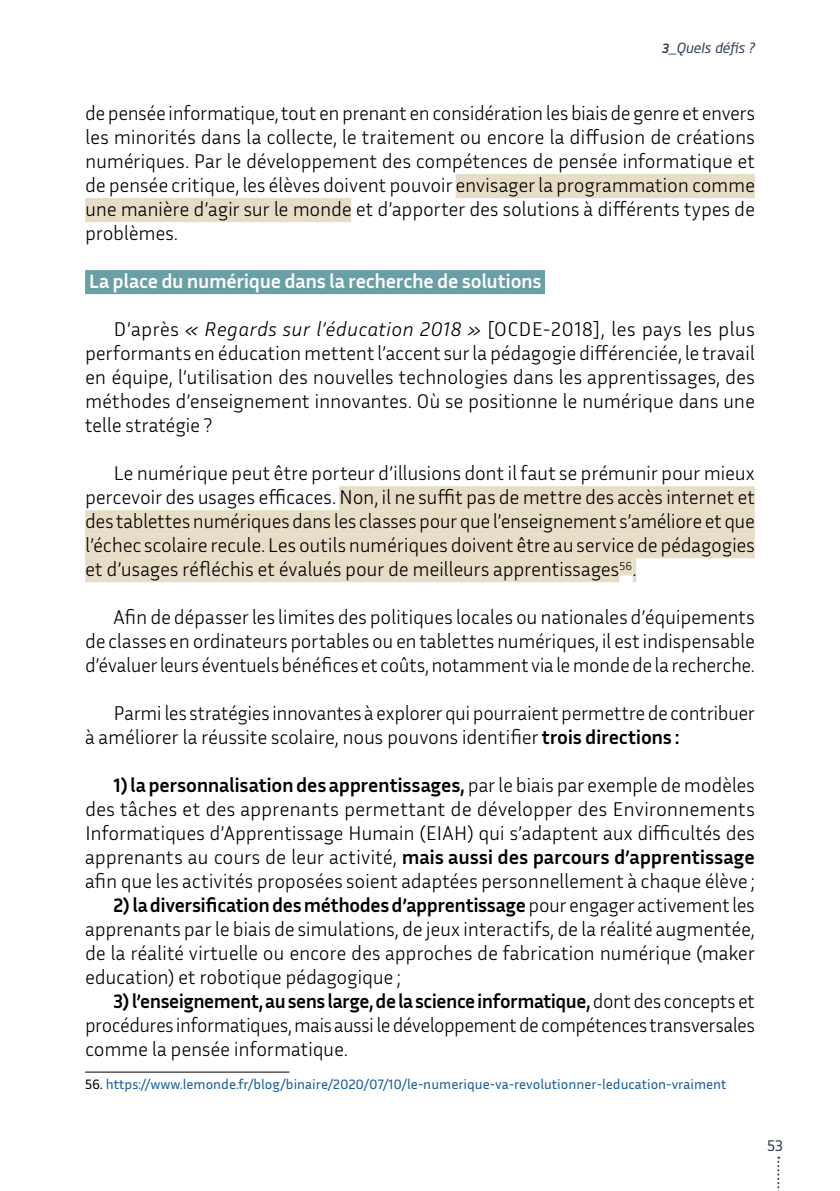
<style>
.page{position:relative;width:840px;height:1191px;background:#fff}
.page>*{position:absolute;margin:0;border:0;box-sizing:border-box;transform-origin:0 0}
.t1{font:300 20px/24px "Inria Sans";letter-spacing:-.01em;color:#000;text-align:justify}
.t2{font:700 20px "Inria Sans";letter-spacing:-.015em;color:#000}
.t3{font:700 20px "Inria Sans";letter-spacing:-.015em;color:#fff}
.t4{font:16px "Inria Sans";color:#314054}
.t5{font:14px "Inria Sans";color:#165b9a}
.t6{font:italic 14px "Neo Sans Std";color:#314054}
.s1{font-family:"Inria Sans";font-weight:700}
.s2{font-style:italic}
.s3{font-weight:700}
.s4{font-weight:300}
.s5{color:#000}
</style>
<div class="page">
<svg style="left:777px;top:1157px;width:1px;height:34px"></svg>
<div style="left:455px;top:174px;width:299px;height:24px;background:#e7ddc7"></div>
<div style="left:85px;top:198px;width:266px;height:24px;background:#e7ddc7"></div>
<div style="left:85px;top:270px;width:459px;height:24px;background:#6a9fa5"></div>
<div style="left:339px;top:486px;width:415px;height:24px;background:#e7ddc7"></div>
<div style="left:85px;top:510px;width:669px;height:24px;background:#e7ddc7"></div>
<div style="left:85px;top:534px;width:669px;height:24px;background:#e7ddc7"></div>
<div style="left:85px;top:558px;width:534px;height:24px;background:#e7ddc7"></div>
<div style="left:619px;top:551px;width:13px;height:24px;background:#e7ddc7"></div>
<hr style="left:632px;top:558px;width:4px;height:24px;background:#e7ddc7">
<hr style="left:85px;top:1071px;width:204px;height:1px;background:#000">
<p class="t6" style="left:661px;top:39px;width:94px"><span class="s1">3</span>_Quels défis ?</p>
<p class="t1" style="left:85px;top:100px;width:671px">de pensée informatique, tout en prenant en considération les biais de genre et envers les minorités dans la collecte, le traitement ou encore la diffusion de créations numériques. Par le développement des compétences de pensée informatique et de pensée critique, les élèves doivent pouvoir envisager la programmation comme une manière d’agir sur le monde et d’apporter des solutions à différents types de problèmes.</p>
<p class="t3" style="left:89px;top:268px;width:454px">La place du numérique dans la recherche de solutions</p>
<p class="t1" style="left:85px;top:316px;width:671px;text-indent:28px">D’après <span class="s2">« Regards sur l’éducation 2018 »</span> [OCDE-2018], les pays les plus performants en éducation mettent l’accent sur la pédagogie différenciée, le travail en équipe, l’utilisation des nouvelles technologies dans les apprentissages, des méthodes d’enseignement innovantes. Où se positionne le numérique dans une telle stratégie ?</p>
<p class="t1" style="left:85px;top:460px;width:671px;text-indent:28px">Le numérique peut être porteur d’illusions dont il faut se prémunir pour mieux percevoir des usages efficaces. Non, il ne suffit pas de mettre des accès internet et des tablettes numériques dans les classes pour que l’enseignement s’améliore et que l’échec scolaire recule. Les outils numériques doivent être au service de pédagogies et d’usages réfléchis et évalués pour de meilleurs apprentissages<sup>56</sup>.</p>
<p class="t1" style="left:85px;top:604px;width:670px;text-indent:28px">Afin de dépasser les limites des politiques locales ou nationales d’équipements de classes en ordinateurs portables ou en tablettes numériques, il est indispensable d’évaluer leurs éventuels bénéfices et coûts, notamment via le monde de la recherche.</p>
<p class="t1" style="left:85px;top:700px;width:670px;text-indent:28px">Parmi les stratégies innovantes à explorer qui pourraient permettre de contribuer à améliorer la réussite scolaire, nous pouvons identifier <span class="s3">trois directions :</span></p>
<p class="t2" style="left:113px;top:772px;width:642px">1) la personnalisation des apprentissages, <span class="s4">par le biais par exemple de modèles</span></p>
<p class="t1" style="left:85px;top:796px;width:670px">des tâches et des apprenants permettant de développer des Environnements</p>
<p class="t1" style="left:85px;top:820px;width:670px">Informatiques d’Apprentissage Humain (EIAH) qui s’adaptent aux difficultés des</p>
<p class="t2" style="left:85px;top:844px;width:671px"><span class="s4">apprenants au cours de leur activité,</span> mais aussi des parcours d’apprentissage</p>
<p class="t1" style="left:85px;top:868px;width:670px">afin que les activités proposées soient adaptées personnellement à chaque élève ;</p>
<p class="t2" style="left:113px;top:892px;width:642px">2)la diversification des méthodes d’apprentissage <span class="s4">pour engager activement les</span></p>
<p class="t1" style="left:85px;top:916px;width:670px">apprenants par le biais de simulations, de jeux interactifs, de la réalité augmentée,</p>
<p class="t1" style="left:85px;top:940px;width:670px">de la réalité virtuelle ou encore des approches de fabrication numérique (maker</p>
<p class="t1" style="left:85px;top:964px;width:317px">education) et robotique pédagogique ;</p>
<p class="t2" style="left:113px;top:988px;width:642px">3)l’enseignement, au sens large, de la science informatique, <span class="s4">dont des concepts et</span></p>
<p class="t1" style="left:85px;top:1012px;width:670px">procédures informatiques, mais aussi le développement de compétences transversales</p>
<p class="t1" style="left:85px;top:1036px;width:264px">comme la pensée informatique.</p>
<p class="t5" style="left:85px;top:1075px;width:642px"><span class="s5">56.</span> https://www.lemonde.fr/blog/binaire/2020/07/10/le-numerique-va-revolutionner-leducation-vraiment</p>
<p class="t4" style="left:766px;top:1135px;width:18px">53</p>
</div>
